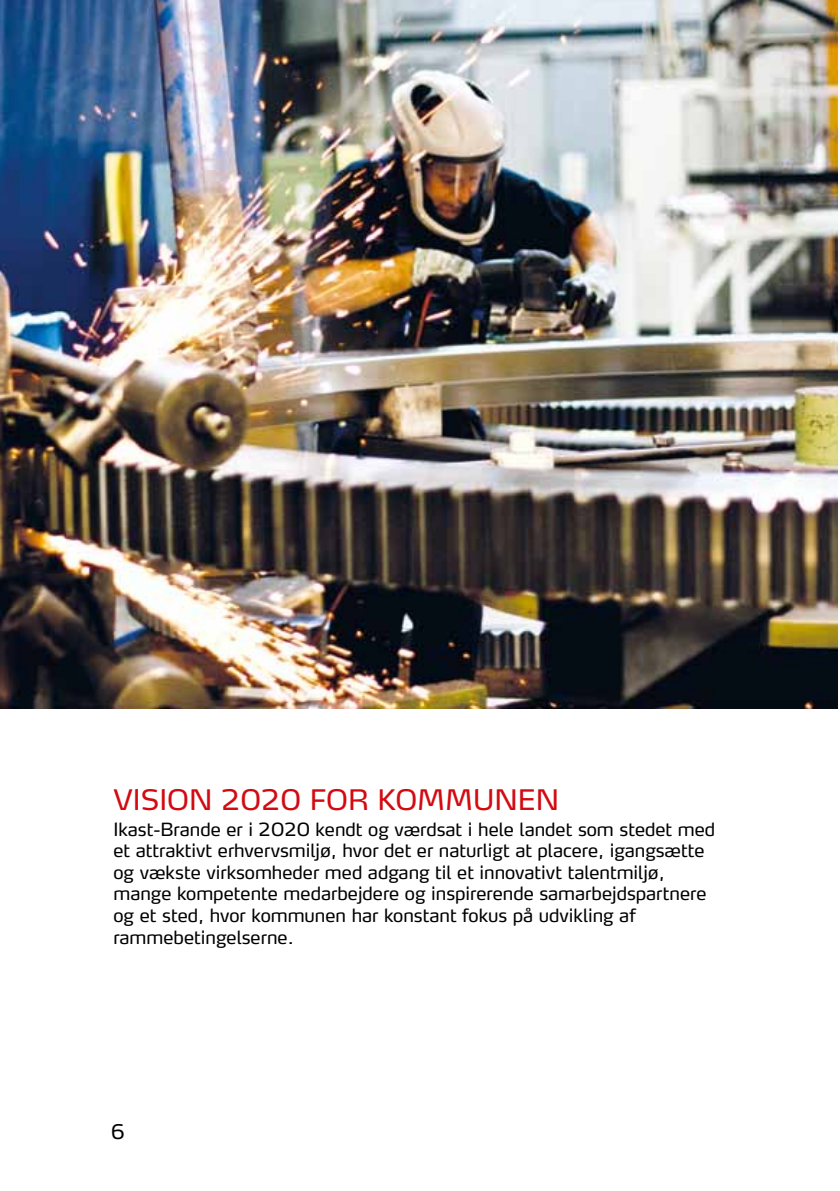
<style>
.page{position:relative;width:840px;height:1191px;background:#fff}
.page>*{position:absolute;margin:0;border:0;box-sizing:border-box;transform-origin:0 0}
.t1{font:28px "Max LF";color:#d20a11}
.t2{font:20px "Max LF";color:#000}
.t3{font:18px/21.6px "Max LF";color:#000}
</style>
<div class="page">
<img style="left:0;top:0;width:836px;height:708px">
<h1 class="t1" style="left:113px;top:782px;width:447px">VISION 2020 FOR KOMMUNEN</h1>
<p class="t3" style="left:113px;top:818px;width:603px">Ikast-Brande er i 2020 kendt og værdsat i hele landet som stedet med et attraktivt erhvervsmiljø, hvor det er naturligt at placere, igangsætte og vækste virksomheder med adgang til et innovativt talentmiljø, mange kompetente medarbejdere og inspirerende samarbejdspartnere og et sted, hvor kommunen har konstant fokus på udvikling af rammebetingelserne.</p>
<p class="t2" style="left:111px;top:1119px;width:15px">6</p>
</div>
